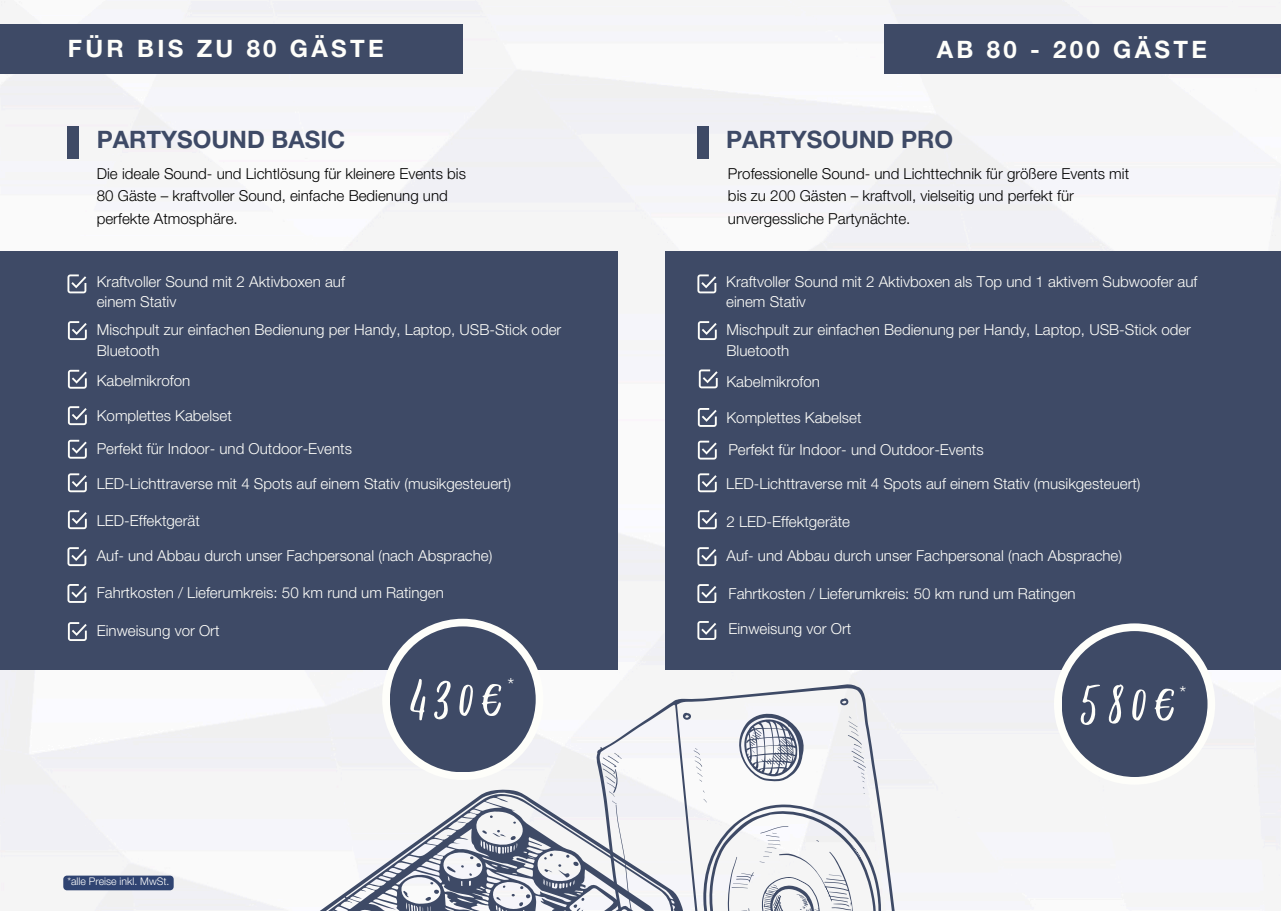
<style>
.page{position:relative;width:1281px;height:911px;background:#fff}
.page>*{position:absolute;margin:0;border:0;box-sizing:border-box;transform-origin:0 0}
.t1{font:87.9px "Virtual";color:#fefefa}
.t2{font:700 24px "Helvetica Neue";letter-spacing:.14em;color:#fefefa}
.t3{font:700 24px "Helvetica Neue";color:#3e4a66}
.t4{font:300 19.65px "Helvetica Neue LT Std";color:#fefefa}
.t5{font:300 15.15px/20.2px "Helvetica Neue LT Std";color:#fefefa}
.t6{font:300 15.15px/22.5px "Helvetica Neue LT Std";color:#000}
.t7{font:300 10.5px "Helvetica Neue LT Std";color:#fff}
</style>
<div class="page">
<div style="left:0;top:0;width:1280px;height:910px;background:#f5f5f5"></div>
<div style="left:665px;top:252px;width:615px;height:417px;background:#3e4a66"></div>
<div style="left:0;top:252px;width:617px;height:417px;background:#3e4a66"></div>
<svg style="left:596px;top:683px;width:309px;height:227px;fill:#f5f5f5"></svg>
<svg style="left:301px;top:789px;width:385px;height:121px"></svg>
<div style="left:0;top:25px;width:462px;height:49px;background:#3e4a66"></div>
<div style="left:884px;top:25px;width:396px;height:49px;background:#3e4a66"></div>
<div style="left:67px;top:127px;width:12px;height:32px;background:#3e4a66"></div>
<div style="left:697px;top:126px;width:11px;height:32px;background:#3e4a66"></div>
<svg style="left:67px;top:274px;width:19px;height:19px"></svg>
<svg style="left:68px;top:321px;width:19px;height:19px"></svg>
<svg style="left:68px;top:369px;width:19px;height:19px"></svg>
<svg style="left:68px;top:406px;width:19px;height:19px"></svg>
<svg style="left:68px;top:439px;width:19px;height:19px"></svg>
<svg style="left:68px;top:473px;width:19px;height:19px"></svg>
<svg style="left:68px;top:510px;width:19px;height:19px"></svg>
<svg style="left:67px;top:547px;width:19px;height:19px"></svg>
<svg style="left:67px;top:584px;width:19px;height:18px"></svg>
<svg style="left:68px;top:622px;width:19px;height:18px"></svg>
<svg style="left:697px;top:274px;width:19px;height:19px"></svg>
<svg style="left:697px;top:321px;width:19px;height:19px"></svg>
<svg style="left:698px;top:369px;width:19px;height:19px"></svg>
<svg style="left:697px;top:408px;width:19px;height:18px"></svg>
<svg style="left:697px;top:440px;width:19px;height:19px"></svg>
<svg style="left:697px;top:473px;width:19px;height:19px"></svg>
<svg style="left:697px;top:510px;width:19px;height:19px"></svg>
<svg style="left:697px;top:547px;width:19px;height:19px"></svg>
<svg style="left:697px;top:584px;width:19px;height:18px"></svg>
<svg style="left:697px;top:621px;width:19px;height:18px"></svg>
<div style="left:382px;top:618px;width:161px;height:161px;background:#fefefa;border-radius:50%"></div>
<div style="left:390px;top:626px;width:145px;height:146px;background:#3e4a66;border-radius:50%"></div>
<svg style="left:63px;top:875px;width:111px;height:14px;background:#3a4d78"></svg>
<div style="left:1053px;top:623px;width:161px;height:161px;background:#fefefa;border-radius:50%"></div>
<div style="left:1061px;top:630px;width:146px;height:146px;background:#3e4a66;border-radius:50%"></div>
<p class="t2" style="left:68px;top:40px;width:317px">FÜR BIS ZU 80 GÄSTE</p>
<p class="t2" style="left:936px;top:41px;width:271px">AB 80 - 200 GÄSTE</p>
<p class="t3" style="left:97px;top:131px;width:250px">PARTYSOUND BASIC</p>
<p class="t3" style="left:726px;top:131px;width:228px">PARTYSOUND PRO</p>
<p class="t6" style="left:97px;top:164px;width:371px">Die ideale Sound- und Lichtlösung für kleinere Events bis<br>80 Gäste – kraftvoller Sound, einfache Bedienung und perfekte Atmosphäre.</p>
<p class="t6" style="left:728px;top:164px;width:402px">Professionelle Sound- und Lichttechnik für größere Events mit bis zu 200 Gästen – kraftvoll, vielseitig und perfekt für unvergessliche Partynächte.</p>
<p class="t5" style="left:97px;top:273px;width:250px">Kraftvoller Sound mit 2 Aktivboxen auf einem Stativ</p>
<p class="t5" style="left:97px;top:320px;width:466px;line-height:21.3px">Mischpult zur einfachen Bedienung per Handy, Laptop, USB-Stick oder<br>Bluetooth</p>
<p class="t5" style="left:97px;top:372px;width:95px">Kabelmikrofon</p>
<p class="t5" style="left:97px;top:407px;width:136px">Komplettes Kabelset</p>
<p class="t5" style="left:97px;top:441px;width:257px">Perfekt für Indoor- und Outdoor-Events</p>
<p class="t5" style="left:97px;top:475px;width:416px">LED-Lichttraverse mit 4 Spots auf einem Stativ (musikgesteuert)</p>
<p class="t5" style="left:97px;top:512px;width:105px">LED-Effektgerät</p>
<p class="t5" style="left:97px;top:547px;width:397px">Auf- und Abbau durch unser Fachpersonal (nach Absprache)</p>
<p class="t5" style="left:97px;top:584px;width:348px">Fahrtkosten / Lieferumkreis: 50 km rund um Ratingen</p>
<p class="t5" style="left:97px;top:622px;width:124px">Einweisung vor Ort</p>
<p class="t7" style="left:67px;top:876px;width:103px">*alle Preise inkl. MwSt.</p>
<p class="t1" style="left:406px;top:651px;width:101px">430€</p>
<p class="t4" style="left:507px;top:677px;width:8px">*</p>
<h2 class="t5" style="left:726px;top:273px;width:472px">Kraftvoller Sound mit 2 Aktivboxen als Top und 1 aktivem Subwoofer auf einem Stativ</h2>
<h2 class="t5" style="left:726px;top:320px;width:466px;line-height:21.3px">Mischpult zur einfachen Bedienung per Handy, Laptop, USB-Stick oder<br>Bluetooth</h2>
<p class="t5" style="left:726px;top:374px;width:95px">Kabelmikrofon</p>
<h2 class="t5" style="left:726px;top:409px;width:136px">Komplettes Kabelset</h2>
<h3 class="t5" style="left:728px;top:442px;width:257px">Perfekt für Indoor- und Outdoor-Events</h3>
<p class="t5" style="left:726px;top:475px;width:416px">LED-Lichttraverse mit 4 Spots auf einem Stativ (musikgesteuert)</p>
<h2 class="t5" style="left:726px;top:513px;width:125px">2 LED-Effektgeräte</h2>
<h3 class="t5" style="left:726px;top:547px;width:397px">Auf- und Abbau durch unser Fachpersonal (nach Absprache)</h3>
<p class="t5" style="left:728px;top:585px;width:348px">Fahrtkosten / Lieferumkreis: 50 km rund um Ratingen</p>
<p class="t5" style="left:728px;top:621px;width:124px">Einweisung vor Ort</p>
<p class="t1" style="left:1076px;top:656px;width:104px">580€</p>
<p class="t4" style="left:1179px;top:685px;width:8px">*</p>
</div>
